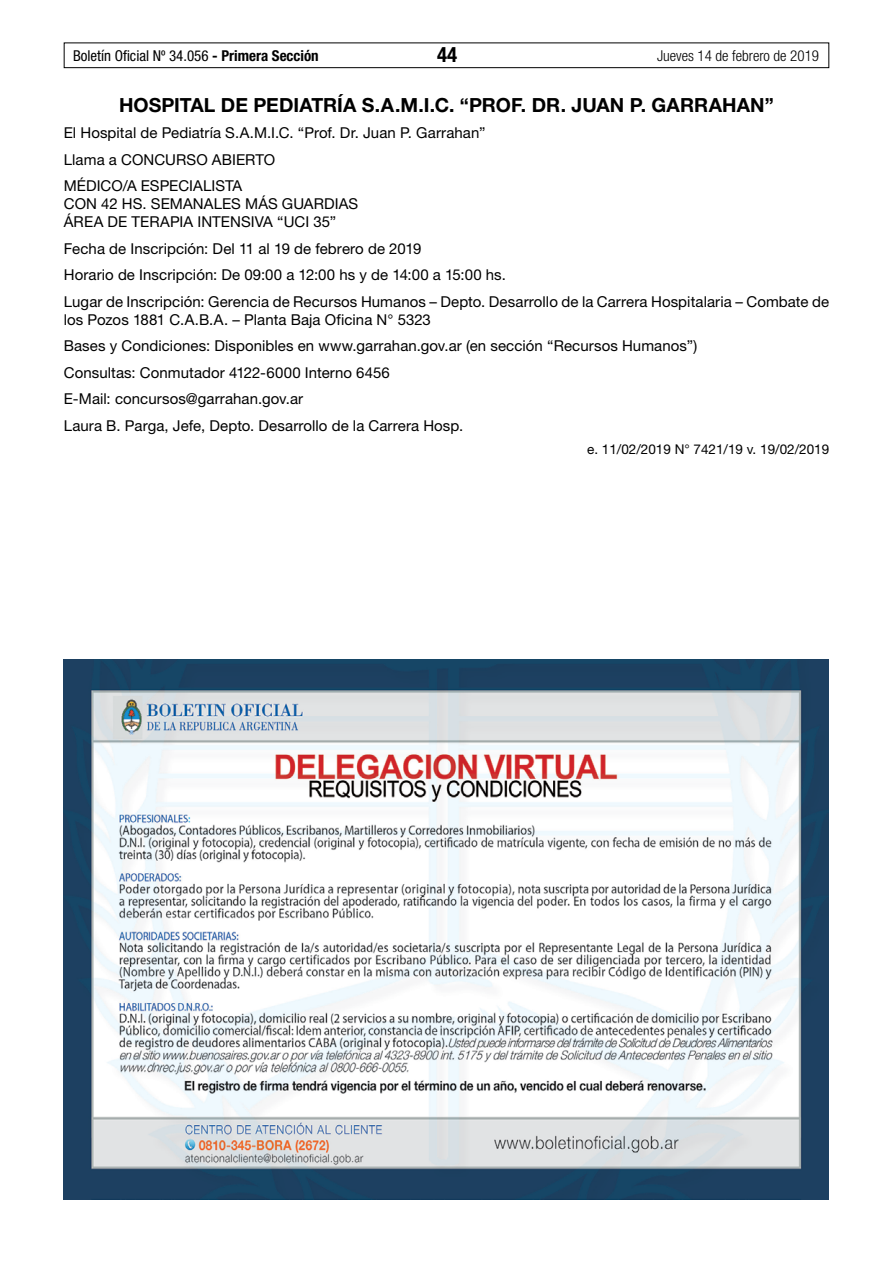
<style>
.page{position:relative;width:893px;height:1263px;background:#fff}
.page>*{position:absolute;margin:0;border:0;box-sizing:border-box;transform-origin:0 0}
.t1{font:700 condensed 21px "Helvetica Neue LT Std";color:#000}
.t2{font:700 19.5px "Helvetica Neue LT Std";color:#000}
.t3{font:15px/26.5px "Helvetica Neue LT Std";letter-spacing:.005em;color:#000}
.t4{font:condensed 15px "Helvetica Neue LT Std";color:#000}
.t5{font:300 condensed 15px "Helvetica Neue LT Std";color:#000}
.t6{font:13.5px "Helvetica Neue LT Std";color:#000}
.s1{font-weight:700}
</style>
<div class="page">
<div style="left:64px;top:43px;width:765px;height:25px;border:1px solid #000"></div>
<img style="left:64px;top:659px;width:765px;height:540px">
<p class="t4" style="left:73px;top:47px;width:247px">Boletín Oficial Nº 34.056 <span class="s1">- Primera Sección</span></p>
<h1 class="t1" style="left:437px;top:42px;width:22px">44</h1>
<p class="t5" style="left:657px;top:47px;width:164px">Jueves 14 de febrero de 2019</p>
<h2 class="t2" style="left:119px;top:93px;width:656px">HOSPITAL DE PEDIATRÍA S.A.M.I.C. “PROF. DR. JUAN P. GARRAHAN”</h2>
<p class="t3" style="left:64px;top:119px;width:423px">El Hospital de Pediatría S.A.M.I.C. “Prof. Dr. Juan P. Garrahan”<br>Llama a CONCURSO ABIERTO<br>MÉDICO/A ESPECIALISTA</p>
<p class="t3" style="left:64px;top:195px;width:296px;line-height:18px">CON 42 HS. SEMANALES MÁS GUARDIAS<br>ÁREA DE TERAPIA INTENSIVA “UCI 35”</p>
<p class="t3" style="left:64px;top:235px;width:767px">Fecha de Inscripción: Del 11 al 19 de febrero de 2019<br>Horario de Inscripción: De 09:00 a 12:00 hs y de 14:00 a 15:00 hs.<br>Lugar de Inscripción: Gerencia de Recursos Humanos – Depto. Desarrollo de la Carrera Hospitalaria – Combate de</p>
<p class="t3" style="left:64px;top:306px;width:635px">los Pozos 1881 C.A.B.A. – Planta Baja Oficina N° 5323<br>Bases y Condiciones: Disponibles en www.garrahan.gov.ar (en sección “Recursos Humanos”)<br>Consultas: Conmutador 4122-6000 Interno 6456<br>E-Mail: concursos@garrahan.gov.ar<br>Laura B. Parga, Jefe, Depto. Desarrollo de la Carrera Hosp.</p>
<p class="t6" style="left:587px;top:441px;width:244px">e. 11/02/2019 N° 7421/19 v. 19/02/2019</p>
</div>
